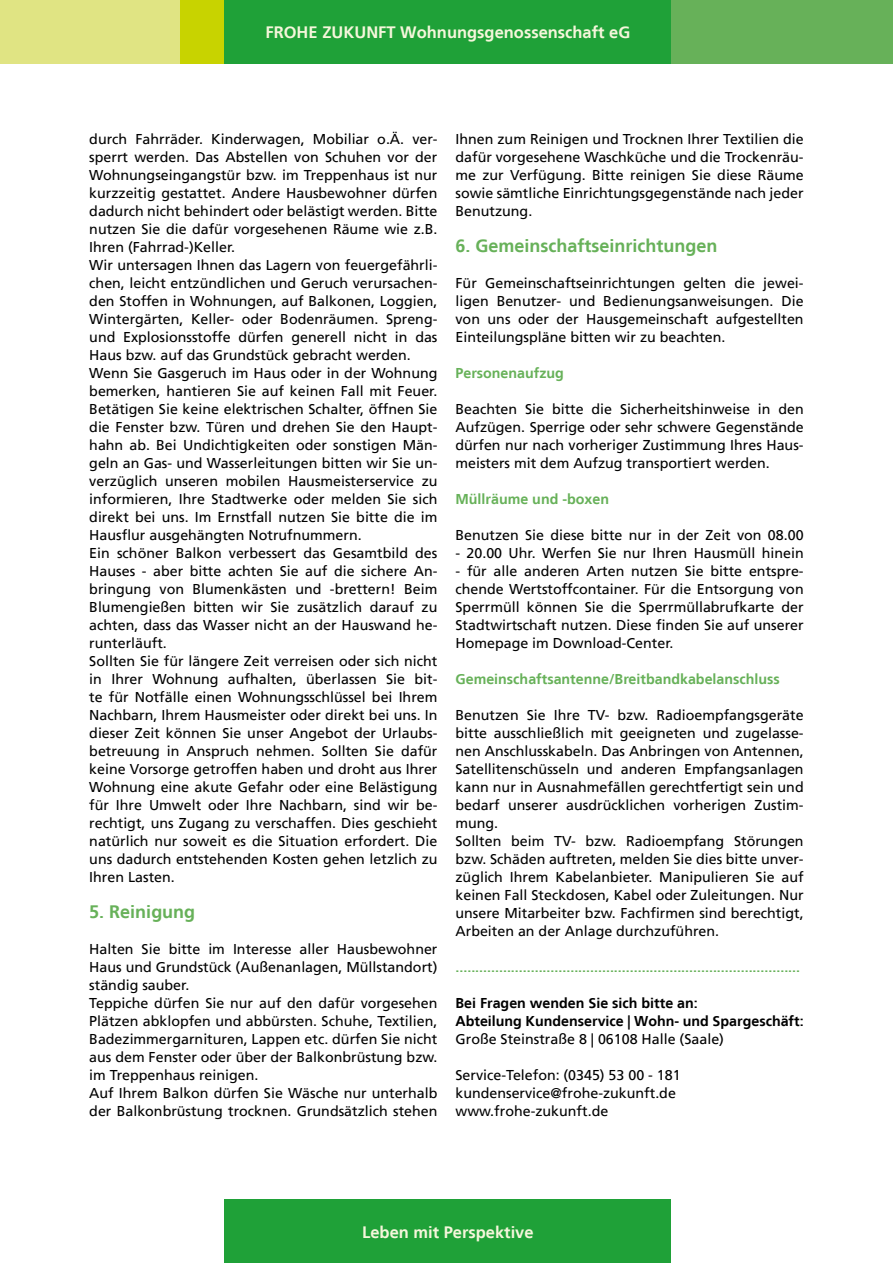
<style>
.page{position:relative;width:893px;height:1263px;background:#fff}
.page>*{position:absolute;margin:0;border:0;box-sizing:border-box;transform-origin:0 0}
.t1{font:700 18px "Frutiger LT";color:#67b159}
.t2{font:700 16.5px "Frutiger LT";color:#f5f6db}
.t3{font:14.25px/18px "Frutiger LT";color:#000}
.t4{font:700 14.25px "Frutiger LT";color:#67b159}
.t5{font:700 14.25px/18px "Frutiger LT";color:#000}
</style>
<div class="page">
<div style="left:0;top:0;width:180px;height:63px;background:#e0e483"></div>
<div style="left:180px;top:0;width:45px;height:63px;background:#c8d300"></div>
<div style="left:671px;top:0;width:222px;height:63px;background:#67b159"></div>
<div style="left:225px;top:0;width:446px;height:63px;background:#1fa138"></div>
<div style="left:225px;top:1200px;width:446px;height:63px;background:#1fa138"></div>
<p class="t2" style="left:265px;top:22px;width:366px">FROHE ZUKUNFT Wohnungsgenossenschaft eG</p>
<p class="t3" style="left:89px;top:130px;width:350px">durch Fahrräder. Kinderwagen, Mobiliar o.Ä. ver&shy;sperrt werden. Das Abstellen von Schuhen vor der Wohnungseingangstür bzw. im Treppenhaus ist nur kurzzeitig gestattet. Andere Hausbewohner dürfen dadurch nicht behindert oder belästigt werden. Bitte nutzen Sie die dafür vorgesehenen Räume wie z.B.<br>Ihren (Fahrrad-)Keller.<br>Wir untersagen Ihnen das Lagern von feuergefährli&shy;chen, leicht entzündlichen und Geruch verursachen&shy;den Stoffen in Wohnungen, auf Balkonen, Loggien, Wintergärten, Keller- oder Bodenräumen. Spreng&shy;und Explosionsstoffe dürfen generell nicht in das Haus bzw. auf das Grundstück gebracht werden.<br>Wenn Sie Gasgeruch im Haus oder in der Wohnung bemerken, hantieren Sie auf keinen Fall mit Feuer.<br>Betätigen Sie keine elektrischen Schalter, öffnen Sie die Fenster bzw. Türen und drehen Sie den Haupt&shy;hahn ab. Bei Undichtigkeiten oder sonstigen Män&shy;geln an Gas- und Wasserleitungen bitten wir Sie un&shy;verzüglich unseren mobilen Hausmeisterservice zu informieren, Ihre Stadtwerke oder melden Sie sich direkt bei uns. Im Ernstfall nutzen Sie bitte die im Hausflur ausgehängten Notrufnummern.<br>Ein schöner Balkon verbessert das Gesamtbild des Hauses - aber bitte achten Sie auf die sichere An&shy;bringung von Blumenkästen und -brettern! Beim Blumengießen bitten wir Sie zusätzlich darauf zu achten, dass das Wasser nicht an der Hauswand he&shy;runterläuft.<br>Sollten Sie für längere Zeit verreisen oder sich nicht in Ihrer Wohnung aufhalten, überlassen Sie bit&shy;te für Notfälle einen Wohnungsschlüssel bei Ihrem Nachbarn, Ihrem Hausmeister oder direkt bei uns. In dieser Zeit können Sie unser Angebot der Urlaubs&shy;betreuung in Anspruch nehmen. Sollten Sie dafür keine Vorsorge getroffen haben und droht aus Ihrer Wohnung eine akute Gefahr oder eine Belästigung für Ihre Umwelt oder Ihre Nachbarn, sind wir be&shy;rechtigt, uns Zugang zu verschaffen. Dies geschieht natürlich nur soweit es die Situation erfordert. Die uns dadurch entstehenden Kosten gehen letzlich zu Ihren Lasten.</p>
<p class="t1" style="left:89px;top:901px;width:108px">5. Reinigung</p>
<p class="t3" style="left:89px;top:940px;width:350px">Halten Sie bitte im Interesse aller Hausbewohner Haus und Grundstück (Außenanlagen, Müllstandort) ständig sauber.<br>Teppiche dürfen Sie nur auf den dafür vorgesehen Plätzen abklopfen und abbürsten. Schuhe, Textilien, Badezimmergarnituren, Lappen etc. dürfen Sie nicht aus dem Fenster oder über der Balkonbrüstung bzw. im Treppenhaus reinigen.<br>Auf Ihrem Balkon dürfen Sie Wäsche nur unterhalb der Balkonbrüstung trocknen. Grundsätzlich stehen</p>
<p class="t3" style="left:455px;top:130px;width:350px;text-align:justify">Ihnen zum Reinigen und Trocknen Ihrer Textilien die dafür vorgesehene Waschküche und die Trockenräu&shy;me zur Verfügung. Bitte reinigen Sie diese Räume sowie sämtliche Einrichtungsgegenstände nach jeder Benutzung.</p>
<p class="t1" style="left:455px;top:235px;width:264px">6. Gemeinschaftseinrichtungen</p>
<p class="t3" style="left:455px;top:274px;width:350px;text-align:justify">Für Gemeinschaftseinrichtungen gelten die jewei&shy;ligen Benutzer- und Bedienungsanweisungen. Die von uns oder der Hausgemeinschaft aufgestellten Einteilungspläne bitten wir zu beachten.</p>
<p class="t4" style="left:455px;top:365px;width:110px">Personenaufzug</p>
<p class="t3" style="left:455px;top:400px;width:350px;text-align:justify">Beachten Sie bitte die Sicherheitshinweise in den Aufzügen. Sperrige oder sehr schwere Gegenstände dürfen nur nach vorheriger Zustimmung Ihres Haus&shy;meisters mit dem Aufzug transportiert werden.</p>
<p class="t4" style="left:455px;top:491px;width:155px">Müllräume und -boxen</p>
<p class="t3" style="left:455px;top:526px;width:350px">Benutzen Sie diese bitte nur in der Zeit von 08.00</p>
<p class="t3" style="left:455px;top:544px;width:350px">- 20.00 Uhr. Werfen Sie nur Ihren Hausmüll hinein</p>
<p class="t3" style="left:455px;top:562px;width:350px;text-align:justify">- für alle anderen Arten nutzen Sie bitte entspre&shy;chende Wertstoffcontainer. Für die Entsorgung von Sperrmüll können Sie die Sperrmüllabrufkarte der Stadtwirtschaft nutzen. Diese finden Sie auf unserer Homepage im Download-Center.</p>
<p class="t4" style="left:455px;top:671px;width:326px">Gemeinschaftsantenne/Breitbandkabelanschluss</p>
<p class="t3" style="left:455px;top:706px;width:350px">Benutzen Sie Ihre TV- bzw. Radioempfangsgeräte bitte ausschließlich mit geeigneten und zugelasse&shy;nen Anschlusskabeln. Das Anbringen von Antennen, Satellitenschüsseln und anderen Empfangsanlagen kann nur in Ausnahmefällen gerechtfertigt sein und bedarf unserer ausdrücklichen vorherigen Zustim&shy;mung.<br>Sollten beim TV- bzw. Radioempfang Störungen bzw. Schäden auftreten, melden Sie dies bitte unver&shy;züglich Ihrem Kabelanbieter. Manipulieren Sie auf keinen Fall Steckdosen, Kabel oder Zuleitungen. Nur unsere Mitarbeiter bzw. Fachfirmen sind berechtigt, Arbeiten an der Anlage durchzuführen.</p>
<p class="t4" style="left:455px;top:959px;width:346px">.......................................................................................</p>
<p class="t5" style="left:455px;top:994px;width:350px">Bei Fragen wenden Sie sich bitte an:<br>Abteilung Kundenservice | Wohn- und Spargeschäft:</p>
<p class="t3" style="left:455px;top:1030px;width:270px">Große Steinstraße 8 | 06108 Halle (Saale)</p>
<p class="t3" style="left:455px;top:1066px;width:227px">Service-Telefon: (0345) 53 00 - 181 kundenservice@frohe-zukunft.de www.frohe-zukunft.de</p>
<p class="t2" style="left:362px;top:1222px;width:173px">Leben mit Perspektive</p>
</div>
